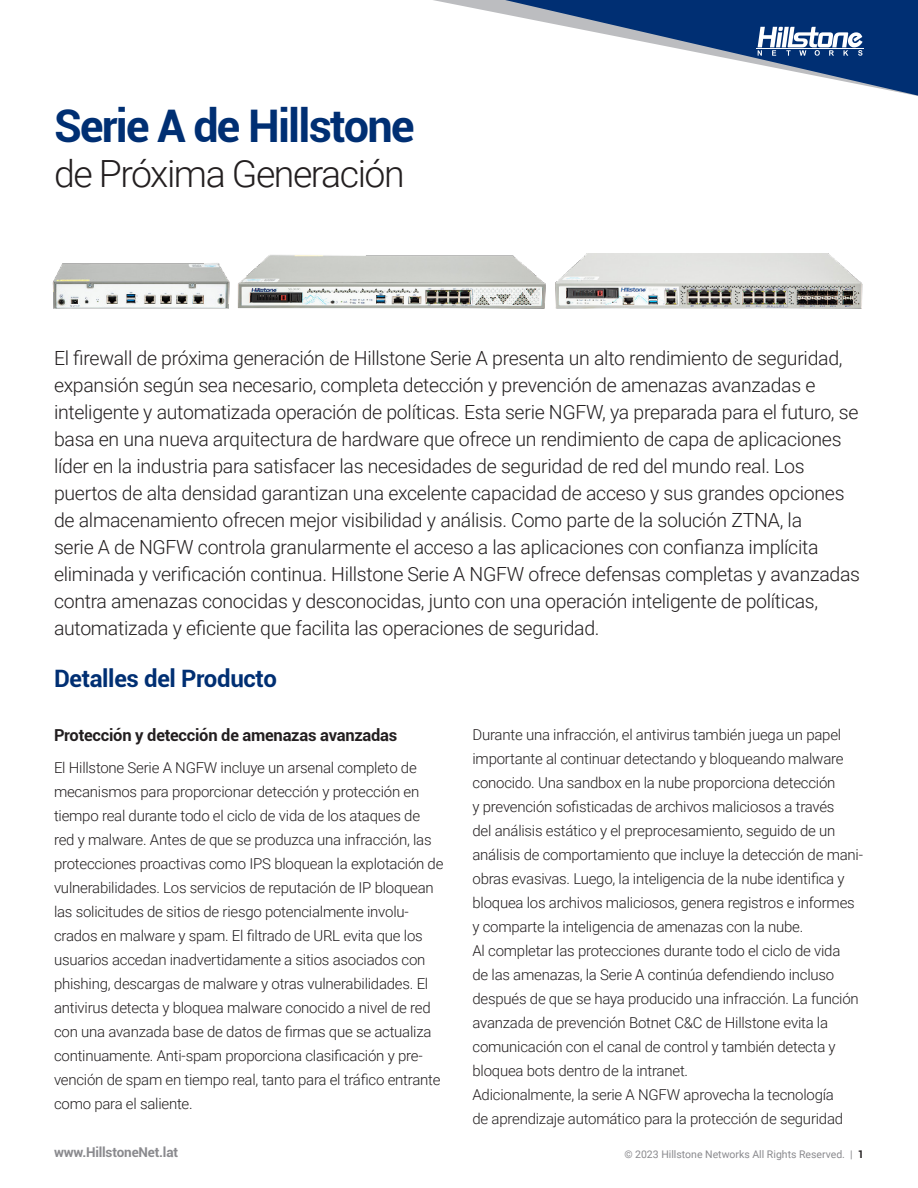
<style>
.page{position:relative;width:918px;height:1188px;background:#fff}
.page>*{position:absolute;margin:0;border:0;box-sizing:border-box;transform-origin:0 0}
.t1{font:700 45px "Roboto";letter-spacing:-.04em;color:#002f73}
.t2{font:300 37.5px "Roboto";letter-spacing:-.04em;color:#231f20}
.H4_Text_Subhead{font:700 24px "Roboto";letter-spacing:-.015em;color:#002f73}
.Pg_1_Intro{font:300 19.5px/27px "Roboto";letter-spacing:-.015em;color:#231f20}
.H4_Text_Subhead-2{font:700 16.5px "Roboto";letter-spacing:-.015em;color:#231f20}
.Text__body{font:300 15px/24px "Roboto";letter-spacing:-.015em;color:#231f20}
.t3{font:700 13.5px "Roboto";letter-spacing:-.015em;color:#8a8a8e}
.t4{font:10.5px "Roboto";color:#8a8a8e}
.s1{font-weight:700;color:#231f20}
</style>
<div class="page">
<svg style="left:447px;top:0;width:471px;height:96px"></svg>
<svg style="left:758px;top:27px;width:105px;height:29px"></svg>
<hr style="left:756px;top:49px;width:108px;height:1px;background:#fff">
<img style="left:52px;top:263px;width:173px;height:46px">
<img style="left:225px;top:255px;width:321px;height:54px">
<img style="left:555px;top:253px;width:308px;height:56px">
<h1 class="t1" style="left:54px;top:94px;width:362px">Serie A de Hillstone</h1>
<h2 class="t2" style="left:54px;top:147px;width:352px">de Próxima Generación</h2>
<p class="Pg_1_Intro" style="left:54px;top:344px;width:808px">El firewall de próxima generación de Hillstone Serie A presenta un alto rendimiento de seguridad, expansión según sea necesario, completa detección y prevención de amenazas avanzadas e inteligente y automatizada operación de políticas. Esta serie NGFW, ya preparada para el futuro, se basa en una nueva arquitectura de hardware que ofrece un rendimiento de capa de aplicaciones líder en la industria para satisfacer las necesidades de seguridad de red del mundo real. Los puertos de alta densidad garantizan una excelente capacidad de acceso y sus grandes opciones de almacenamiento ofrecen mejor visibilidad y análisis. Como parte de la solución ZTNA, la<br>serie A de NGFW controla granularmente el acceso a las aplicaciones con confianza implícita eliminada y verificación continua. Hillstone Serie A NGFW ofrece defensas completas y avanzadas contra amenazas conocidas y desconocidas, junto con una operación inteligente de políticas, automatizada y eficiente que facilita las operaciones de seguridad.</p>
<p class="H4_Text_Subhead" style="left:54px;top:662px;width:225px">Detalles del Producto</p>
<p class="H4_Text_Subhead-2" style="left:54px;top:724px;width:345px">Protección y detección de amenazas avanzadas</p>
<p class="Text__body" style="left:54px;top:755px;width:391px">El Hillstone Serie A NGFW incluye un arsenal completo de mecanismos para proporcionar detección y protección en tiempo real durante todo el ciclo de vida de los ataques de red y malware. Antes de que se produzca una infracción, las protecciones proactivas como IPS bloquean la explotación de vulnerabilidades. Los servicios de reputación de IP bloquean las solicitudes de sitios de riesgo potencialmente involu&shy;crados en malware y spam. El filtrado de URL evita que los usuarios accedan inadvertidamente a sitios asociados con phishing, descargas de malware y otras vulnerabilidades. El antivirus detecta y bloquea malware conocido a nivel de red con una avanzada base de datos de firmas que se actualiza continuamente. Anti-spam proporciona clasificación y pre&shy;vención de spam en tiempo real, tanto para el tráfico entrante como para el saliente.</p>
<p class="Text__body" style="left:472px;top:722px;width:392px">Durante una infracción, el antivirus también juega un papel importante al continuar detectando y bloqueando malware conocido. Una sandbox en la nube proporciona detección<br>y prevención sofisticadas de archivos maliciosos a través<br>del análisis estático y el preprocesamiento, seguido de un análisis de comportamiento que incluye la detección de mani&shy;obras evasivas. Luego, la inteligencia de la nube identifica y bloquea los archivos maliciosos, genera registros e informes y comparte la inteligencia de amenazas con la nube.</p>
<p class="Text__body" style="left:472px;top:938px;width:388px">Al completar las protecciones durante todo el ciclo de vida de las amenazas, la Serie A continúa defendiendo incluso después de que se haya producido una infracción. La función avanzada de prevención Botnet C&amp;C de Hillstone evita la comunicación con el canal de control y también detecta y bloquea bots dentro de la intranet.</p>
<p class="Text__body" style="left:472px;top:1082px;width:372px">Adicionalmente, la serie A NGFW aprovecha la tecnología de aprendizaje automático para la protección de seguridad</p>
<p class="t3" style="left:54px;top:1143px;width:126px">www.HillstoneNet.lat</p>
<p class="t4" style="left:624px;top:1146px;width:241px">© 2023 Hillstone Networks All Rights Reserved. | <span class="s1">1</span></p>
</div>
